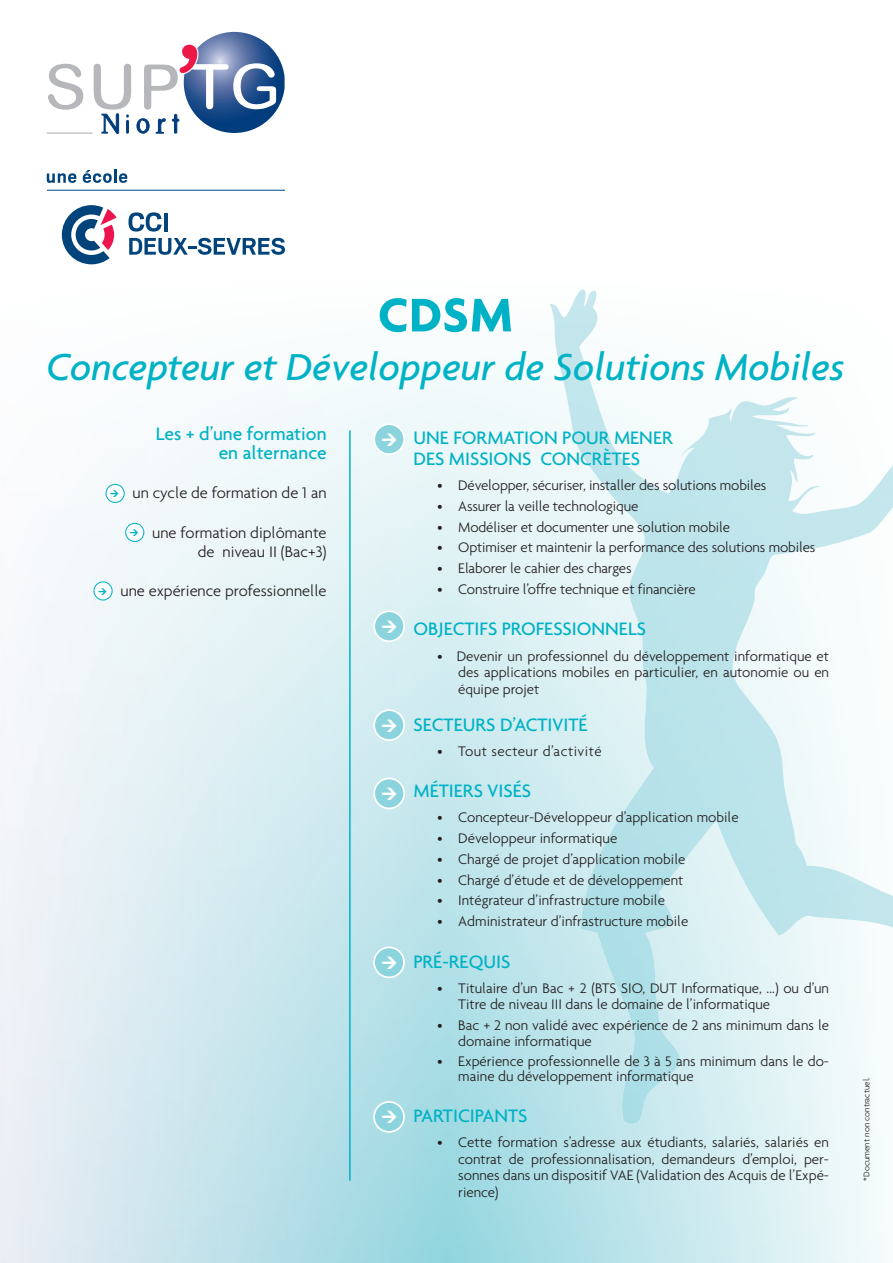
<style>
.page{position:relative;width:893px;height:1263px;background:#fff}
.page>*{position:absolute;margin:0;border:0;box-sizing:border-box;transform-origin:0 0}
.t1{font:700 51px "Agenda";color:#00b2c5}
.t2{font:italic 500 40.5px "Agenda";color:#00b2c5}
.t3{font:500 19.5px/19.5px "Agenda";color:#00b2c5;text-align:right}
.t4{font:300 16.5px/19.5px "Agenda";color:#231f20;text-align:right}
.t5{font:300 15px/16.5px "Agenda";color:#231f20}
.t6{font:300 15px "Agenda";letter-spacing:.03em;color:#231f20}
.t7{font:300 9px "Agenda";color:#231f20}
</style>
<div class="page">
<img style="left:0;top:359px;width:613px;height:438px">
<img style="left:598px;top:810px;width:99px;height:314px">
<img style="left:580px;top:856px;width:19px;height:82px">
<img style="left:746px;top:863px;width:147px;height:72px">
<img style="left:697px;top:401px;width:49px;height:484px">
<img style="left:746px;top:810px;width:60px;height:53px">
<img style="left:613px;top:498px;width:84px;height:313px">
<img style="left:746px;top:397px;width:49px;height:414px">
<img style="left:795px;top:397px;width:49px;height:155px">
<img style="left:844px;top:465px;width:49px;height:76px">
<img style="left:566px;top:393px;width:131px;height:105px">
<img style="left:550px;top:289px;width:49px;height:105px">
<hr style="left:47px;top:190px;width:238px;height:1px;background:#00447b">
<svg style="left:47px;top:173px;width:29px;height:10px"></svg>
<svg style="left:83px;top:170px;width:29px;height:13px"></svg>
<hr style="left:114px;top:169px;width:3px;height:14px;background:#00447b">
<svg style="left:119px;top:173px;width:8px;height:10px"></svg>
<svg style="left:128px;top:212px;width:34px;height:20px"></svg>
<hr style="left:164px;top:213px;width:4px;height:18px;background:#00447b">
<svg style="left:129px;top:238px;width:156px;height:17px"></svg>
<svg style="left:62px;top:205px;width:55px;height:59px"></svg>
<hr style="left:47px;top:132px;width:46px;height:2px;background:#b6b7bb">
<svg style="left:48px;top:64px;width:35px;height:46px"></svg>
<svg style="left:94px;top:32px;width:191px;height:102px"></svg>
<div style="left:106px;top:484px;width:18px;height:18px;background:#fff;border-radius:50%"></div>
<div style="left:106px;top:484px;width:19px;height:19px;border:1px solid #00b2c5;border-radius:50%"></div>
<div style="left:126px;top:523px;width:18px;height:18px;background:#fff;border-radius:50%"></div>
<div style="left:125px;top:523px;width:19px;height:19px;border:1px solid #00b2c5;border-radius:50%"></div>
<div style="left:94px;top:582px;width:18px;height:18px;background:#fff;border-radius:50%"></div>
<div style="left:93px;top:581px;width:20px;height:19px;border:1px solid #00b2c5;border-radius:50%"></div>
<div style="left:374px;top:947px;width:30px;height:30px;background:#8cd4dd;border-radius:50%"></div>
<div style="left:373px;top:946px;width:32px;height:32px;border:2px solid #fff;border-radius:50%"></div>
<div style="left:374px;top:1102px;width:30px;height:30px;background:#8cd4dd;border-radius:50%"></div>
<div style="left:373px;top:1101px;width:32px;height:32px;border:2px solid #fff;border-radius:50%"></div>
<hr style="left:349px;top:431px;width:2px;height:750px;background:#00b2c5">
<div style="left:374px;top:424px;width:30px;height:30px;background:#8cd4dd;border-radius:50%"></div>
<div style="left:373px;top:423px;width:32px;height:32px;border:2px solid #fff;border-radius:50%"></div>
<div style="left:374px;top:611px;width:30px;height:30px;background:#8cd4dd;border-radius:50%"></div>
<div style="left:373px;top:610px;width:32px;height:32px;border:2px solid #fff;border-radius:50%"></div>
<div style="left:374px;top:710px;width:30px;height:30px;background:#8cd4dd;border-radius:50%"></div>
<div style="left:373px;top:709px;width:32px;height:32px;border:2px solid #fff;border-radius:50%"></div>
<div style="left:374px;top:778px;width:30px;height:30px;background:#8cd4dd;border-radius:50%"></div>
<div style="left:373px;top:777px;width:32px;height:32px;border:2px solid #fff;border-radius:50%"></div>
<h1 class="t1" style="left:378px;top:284px;width:137px">CDSM</h1>
<h2 class="t2" style="left:46px;top:342px;width:800px">Concepteur et Développeur de Solutions Mobiles</h2>
<h3 class="t3" style="left:156px;top:423px;width:172px">Les + d’une formation en alternance</h3>
<p class="t4" style="left:133px;top:483px;width:196px">un cycle de formation de 1 an</p>
<p class="t4" style="left:152px;top:522px;width:176px">une formation diplômante de niveau II (Bac+3)</p>
<p class="t4" style="left:120px;top:581px;width:208px">une expérience professionnelle</p>
<h3 class="t3" style="left:413px;top:427px;width:261px;line-height:20.7px;text-align:left">UNE FORMATION POUR MENER<br>DES MISSIONS CONCRÈTES</h3>
<p class="t5" style="left:437px;top:477px;width:331px">• Développer, sécuriser, installer des solutions mobiles</p>
<p class="t5" style="left:437px;top:498px;width:203px">• Assurer la veille technologique</p>
<p class="t5" style="left:437px;top:518px;width:295px">• Modéliser et documenter une solution mobile</p>
<p class="t5" style="left:437px;top:539px;width:380px">• Optimiser et maintenir la performance des solutions mobiles</p>
<p class="t5" style="left:437px;top:560px;width:196px">• Elaborer le cahier des charges</p>
<p class="t5" style="left:437px;top:581px;width:260px">• Construire l’offre technique et financière</p>
<h3 class="t3" style="left:413px;top:619px;width:234px">OBJECTIFS PROFESSIONNELS</h3>
<p class="t5" style="left:458px;top:647px;width:372px;text-align:justify;text-indent:-21px">• Devenir un professionnel du développement informatique et des applications mobiles en particulier, en autonomie ou en équipe projet</p>
<h3 class="t3" style="left:413px;top:714px;width:176px">SECTEURS D’ACTIVITÉ</h3>
<p class="t6" style="left:437px;top:742px;width:166px">• Tout secteur d’activité</p>
<h3 class="t3" style="left:413px;top:781px;width:119px">MÉTIERS VISÉS</h3>
<p class="t5" style="left:437px;top:809px;width:303px">• Concepteur-Développeur d’application mobile</p>
<p class="t5" style="left:437px;top:830px;width:182px">• Développeur informatique</p>
<p class="t5" style="left:437px;top:850px;width:250px">• Chargé de projet d’application mobile</p>
<p class="t5" style="left:437px;top:871px;width:248px">• Chargé d’étude et de développement</p>
<p class="t5" style="left:437px;top:892px;width:229px">• Intégrateur d’infrastructure mobile</p>
<p class="t5" style="left:437px;top:913px;width:253px">• Administrateur d’infrastructure mobile</p>
<h3 class="t3" style="left:413px;top:951px;width:99px">PRÉ-REQUIS</h3>
<p class="t5" style="left:458px;top:979px;width:372px;text-indent:-21px">• Titulaire d’un Bac + 2 (BTS SIO, DUT Informatique, ...) ou d’un<br>Titre de niveau III dans le domaine de l’informatique</p>
<p class="t5" style="left:458px;top:1016px;width:372px;text-indent:-21px">• Bac + 2 non validé avec expérience de 2 ans minimum dans le domaine informatique</p>
<p class="t5" style="left:458px;top:1053px;width:372px;line-height:15px;text-indent:-21px">• Expérience professionnelle de 3 à 5 ans minimum dans le do&shy;maine du développement informatique</p>
<h3 class="t3" style="left:413px;top:1105px;width:116px">PARTICIPANTS</h3>
<p class="t5" style="left:458px;top:1134px;width:372px;text-align:justify;text-indent:-21px">• Cette formation s’adresse aux étudiants, salariés, salariés en contrat de professionnalisation, demandeurs d’emploi, per&shy;sonnes dans un dispositif VAE (Validation des Acquis de l’Expé&shy;rience)</p>
<p class="t7" style="left:861px;top:1181px;width:105px;rotate:-90deg">*Document non contractuel.</p>
</div>
